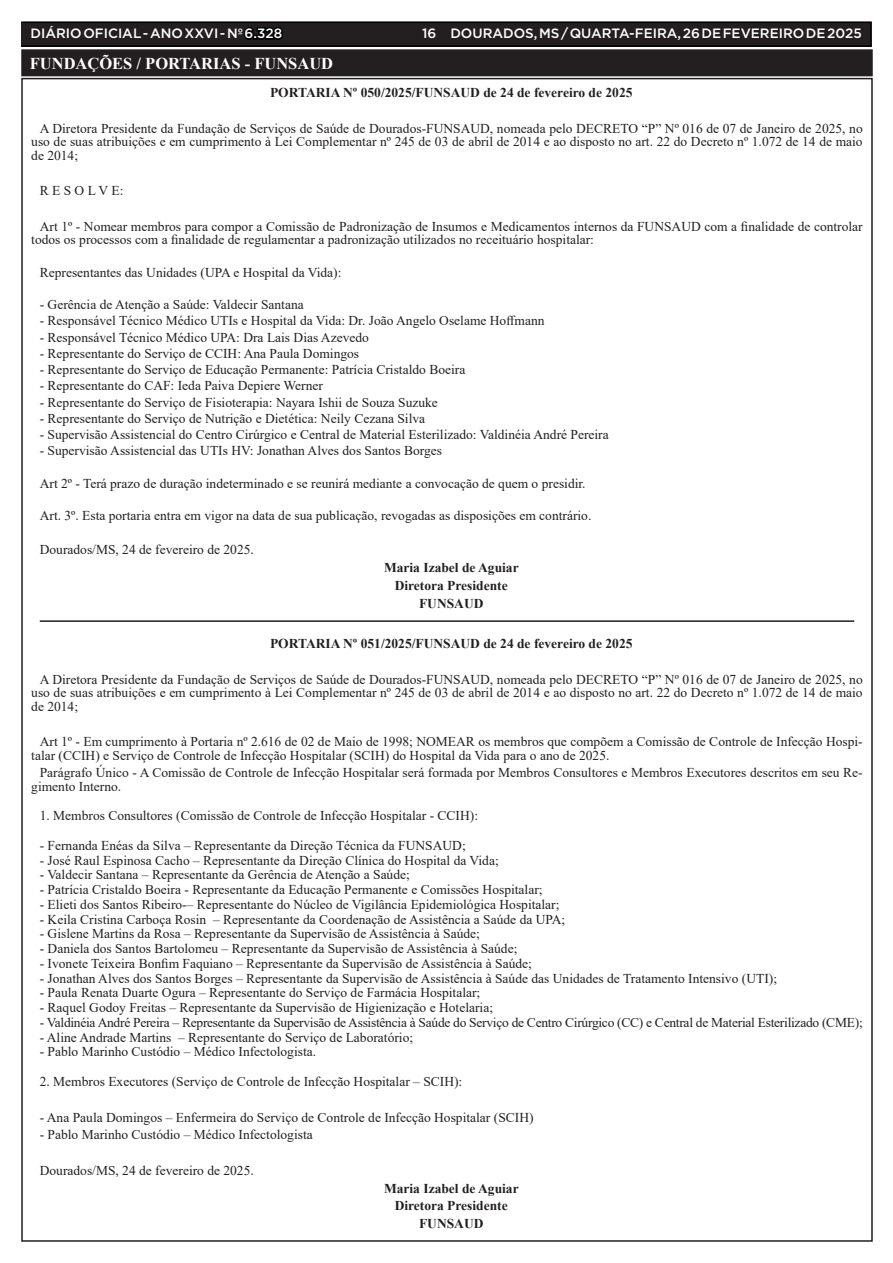
<style>
.page{position:relative;width:893px;height:1263px;background:#fff}
.page>*{position:absolute;margin:0;border:0;box-sizing:border-box;transform-origin:0 0}
.TEXTO{font:700 16.5px "Times New Roman";color:#fff}
.TEXTO-2{font:13.5px/13.5px "Times New Roman";color:#231f20}
.TEXTO-3{font:700 13.5px "Times New Roman";color:#231f20}
.TEXTO-4{font:13.5px "Times New Roman";letter-spacing:-.02em;color:#231f20}
.t1{font:500 13.5px "Gotham";color:#fff}
.s1{color:#000}
</style>
<div class="page">
<div style="left:21px;top:22px;width:850px;height:24px;background:#231f20"></div>
<div style="left:21px;top:21px;width:851px;height:26px;border:2px solid #000"></div>
<hr style="left:40px;top:620px;width:814px;height:2px;background:#231f20">
<div style="left:23px;top:51px;width:848px;height:23px;background:#231f20"></div>
<div style="left:21px;top:49px;width:852px;height:27px;border:4px solid #231f20"></div>
<p class="t1" style="left:31px;top:25px;width:253px">DIÁRIO OFICIAL - ANO XXVI - Nº <span class="s1">6.328</span></p>
<p class="t1" style="left:422px;top:25px;width:441px">16 DOURADOS, MS / QUARTA-FEIRA, 26 DE FEVEREIRO DE 2025</p>
<p class="TEXTO" style="left:30px;top:52px;width:305px">FUNDAÇÕES / PORTARIAS - FUNSAUD</p>
<p class="TEXTO-3" style="left:270px;top:83px;width:364px">PORTARIA Nº 050/2025/FUNSAUD de 24 de fevereiro de 2025</p>
<p class="TEXTO-2" style="left:31px;top:121px;width:833px;text-align:justify;text-indent:9px">A Diretora Presidente da Fundação de Serviços de Saúde de Dourados-FUNSAUD, nomeada pelo DECRETO “P” Nº 016 de 07 de Janeiro de 2025, no uso de suas atribuições e em cumprimento à Lei Complementar nº 245 de 03 de abril de 2014 e ao disposto no art. 22 do Decreto nº 1.072 de 14 de maio de 2014;</p>
<p class="TEXTO-2" style="left:40px;top:183px;width:85px">R E S O L V E:</p>
<p class="TEXTO-2" style="left:31px;top:219px;width:833px;text-indent:9px">Art 1º - Nomear membros para compor a Comissão de Padronização de Insumos e Medicamentos internos da FUNSAUD com a finalidade de controlar todos os processos com a finalidade de regulamentar a padronização utilizados no receituário hospitalar:</p>
<p class="TEXTO-2" style="left:40px;top:265px;width:303px">Representantes das Unidades (UPA e Hospital da Vida):</p>
<p class="TEXTO-2" style="left:40px;top:297px;width:266px">- Gerência de Atenção a Saúde: Valdecir Santana</p>
<p class="TEXTO-2" style="left:40px;top:314px;width:506px">- Responsável Técnico Médico UTIs e Hospital da Vida: Dr. João Angelo Oselame Hoffmann</p>
<p class="TEXTO-2" style="left:40px;top:330px;width:331px">- Responsável Técnico Médico UPA: Dra Lais Dias Azevedo</p>
<p class="TEXTO-2" style="left:40px;top:346px;width:321px">- Representante do Serviço de CCIH: Ana Paula Domingos</p>
<p class="TEXTO-2" style="left:40px;top:362px;width:427px">- Representante do Serviço de Educação Permanente: Patrícia Cristaldo Boeira</p>
<p class="TEXTO-2" style="left:40px;top:379px;width:285px">- Representante do CAF: Ieda Paiva Depiere Werner</p>
<p class="TEXTO-2" style="left:40px;top:395px;width:400px">- Representante do Serviço de Fisioterapia: Nayara Ishii de Souza Suzuke</p>
<p class="TEXTO-2" style="left:40px;top:411px;width:387px">- Representante do Serviço de Nutrição e Dietética: Neily Cezana Silva</p>
<p class="TEXTO-2" style="left:40px;top:427px;width:570px">- Supervisão Assistencial do Centro Cirúrgico e Central de Material Esterilizado: Valdinéia André Pereira</p>
<p class="TEXTO-2" style="left:40px;top:444px;width:404px">- Supervisão Assistencial das UTIs HV: Jonathan Alves dos Santos Borges</p>
<p class="TEXTO-2" style="left:40px;top:476px;width:547px">Art 2º - Terá prazo de duração indeterminado e se reunirá mediante a convocação de quem o presidir.</p>
<p class="TEXTO-2" style="left:40px;top:509px;width:553px">Art. 3º. Esta portaria entra em vigor na data de sua publicação, revogadas as disposições em contrário.</p>
<p class="TEXTO-2" style="left:40px;top:543px;width:216px">Dourados/MS, 24 de fevereiro de 2025.</p>
<p class="TEXTO-3" style="left:384px;top:558px;width:136px">Maria Izabel de Aguiar</p>
<p class="TEXTO-3" style="left:395px;top:576px;width:115px">Diretora Presidente</p>
<p class="TEXTO-3" style="left:419px;top:593px;width:66px">FUNSAUD</p>
<p class="TEXTO-3" style="left:270px;top:634px;width:364px">PORTARIA Nº 051/2025/FUNSAUD de 24 de fevereiro de 2025</p>
<p class="TEXTO-2" style="left:31px;top:672px;width:833px;text-align:justify;text-indent:9px">A Diretora Presidente da Fundação de Serviços de Saúde de Dourados-FUNSAUD, nomeada pelo DECRETO “P” Nº 016 de 07 de Janeiro de 2025, no uso de suas atribuições e em cumprimento à Lei Complementar nº 245 de 03 de abril de 2014 e ao disposto no art. 22 do Decreto nº 1.072 de 14 de maio de 2014;</p>
<p class="TEXTO-2" style="left:31px;top:734px;width:833px;text-indent:9px">Art 1º - Em cumprimento à Portaria nº 2.616 de 02 de Maio de 1998; NOMEAR os membros que compõem a Comissão de Controle de Infecção Hospi&shy;talar (CCIH) e Serviço de Controle de Infecção Hospitalar (SCIH) do Hospital da Vida para o ano de 2025.</p>
<p class="TEXTO-2" style="left:31px;top:766px;width:833px;text-indent:9px">Parágrafo Único - A Comissão de Controle de Infecção Hospitalar será formada por Membros Consultores e Membros Executores descritos em seu Re&shy;gimento Interno.</p>
<p class="TEXTO-2" style="left:40px;top:809px;width:440px">1. Membros Consultores (Comissão de Controle de Infecção Hospitalar - CCIH):</p>
<p class="TEXTO-2" style="left:40px;top:838px;width:427px">- Fernanda Enéas da Silva – Representante da Direção Técnica da FUNSAUD;</p>
<p class="TEXTO-2" style="left:40px;top:853px;width:460px">- José Raul Espinosa Cacho – Representante da Direção Clínica do Hospital da Vida;</p>
<p class="TEXTO-2" style="left:40px;top:868px;width:372px">- Valdecir Santana – Representante da Gerência de Atenção a Saúde;</p>
<p class="TEXTO-2" style="left:40px;top:882px;width:504px">- Patrícia Cristaldo Boeira - Representante da Educação Permanente e Comissões Hospitalar;</p>
<p class="TEXTO-2" style="left:40px;top:897px;width:521px">- Elieti dos Santos Ribeiro-– Representante do Núcleo de Vigilância Epidemiológica Hospitalar;</p>
<p class="TEXTO-2" style="left:40px;top:912px;width:527px">- Keila Cristina Carboça Rosin – Representante da Coordenação de Assistência a Saúde da UPA;</p>
<p class="TEXTO-2" style="left:40px;top:927px;width:442px">- Gislene Martins da Rosa – Representante da Supervisão de Assistência à Saúde;</p>
<p class="TEXTO-2" style="left:40px;top:941px;width:479px">- Daniela dos Santos Bartolomeu – Representante da Supervisão de Assistência à Saúde;</p>
<p class="TEXTO-2" style="left:40px;top:956px;width:494px">- Ivonete Teixeira Bonfim Faquiano – Representante da Supervisão de Assistência à Saúde;</p>
<p class="TEXTO-2" style="left:40px;top:971px;width:739px">- Jonathan Alves dos Santos Borges – Representante da Supervisão de Assistência à Saúde das Unidades de Tratamento Intensivo (UTI);</p>
<p class="TEXTO-2" style="left:40px;top:986px;width:442px">- Paula Renata Duarte Ogura – Representante do Serviço de Farmácia Hospitalar;</p>
<p class="TEXTO-2" style="left:40px;top:1000px;width:455px">- Raquel Godoy Freitas – Representante da Supervisão de Higienização e Hotelaria;</p>
<p class="TEXTO-4" style="left:40px;top:1013px;width:824px">- Valdinéia André Pereira – Representante da Supervisão de Assistência à Saúde do Serviço de Centro Cirúrgico (CC) e Central de Material Esterilizado (CME);</p>
<p class="TEXTO-2" style="left:40px;top:1030px;width:375px">- Aline Andrade Martins – Representante do Serviço de Laboratório;</p>
<p class="TEXTO-2" style="left:40px;top:1045px;width:278px">- Pablo Marinho Custódio – Médico Infectologista.</p>
<p class="TEXTO-2" style="left:40px;top:1074px;width:424px">2. Membros Executores (Serviço de Controle de Infecção Hospitalar – SCIH):</p>
<p class="TEXTO-2" style="left:40px;top:1110px;width:495px">- Ana Paula Domingos – Enfermeira do Serviço de Controle de Infecção Hospitalar (SCIH)</p>
<p class="TEXTO-2" style="left:40px;top:1127px;width:274px">- Pablo Marinho Custódio – Médico Infectologista</p>
<p class="TEXTO-2" style="left:40px;top:1163px;width:216px">Dourados/MS, 24 de fevereiro de 2025.</p>
<p class="TEXTO-3" style="left:384px;top:1178px;width:136px">Maria Izabel de Aguiar</p>
<p class="TEXTO-3" style="left:395px;top:1196px;width:115px">Diretora Presidente</p>
<p class="TEXTO-3" style="left:419px;top:1214px;width:66px">FUNSAUD</p>
</div>
